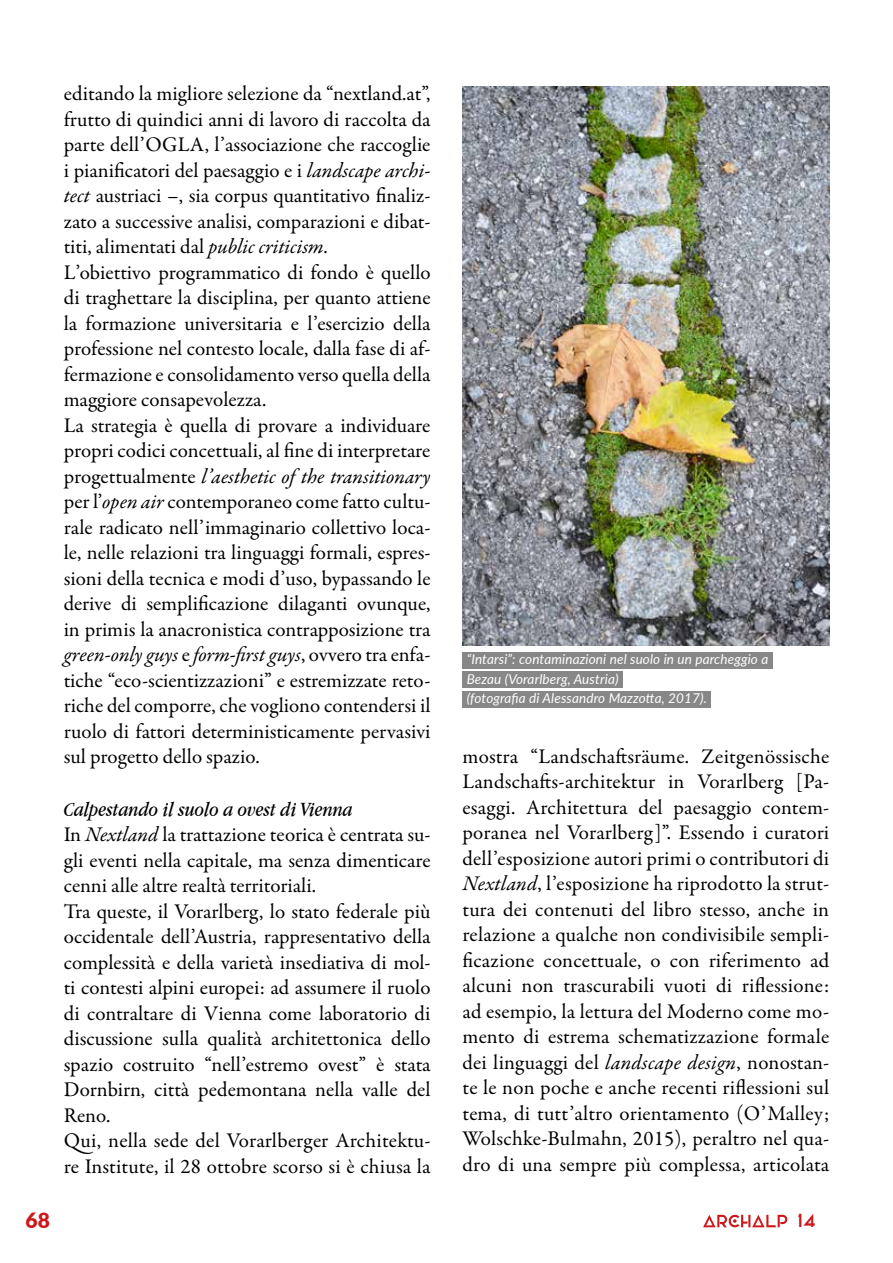
<style>
.page{position:relative;width:893px;height:1263px;background:#fff}
.page>*{position:absolute;margin:0;border:0;box-sizing:border-box;transform-origin:0 0}
.t1{font:21px/25.5px "Garamond Premr Pro";color:#000}
.t2{font:italic 21px "Apple Garamond";color:#000}
.t3{font:900 21px "Lato";color:#cd171a}
.t4{font:18px "Elianto";color:#cd171a}
.t5{font:italic 13.5px/19.5px "Lato";letter-spacing:.01em;color:#fff}
.s1{font-style:italic}
</style>
<div class="page">
<img style="left:462px;top:87px;width:367px;height:559px">
<svg style="left:703px;top:1215px;width:84px;height:12px"></svg>
<div style="left:462px;top:652px;width:310px;height:16px;background:#878787"></div>
<div style="left:462px;top:672px;width:161px;height:16px;background:#878787"></div>
<div style="left:462px;top:691px;width:249px;height:16px;background:#878787"></div>
<p class="t1" style="left:64px;top:81px;width:368px">editando la migliore selezione da “nextland.at”, frutto di quindici anni di lavoro di raccolta da parte dell’OGLA, l’associazione che raccoglie i pianificatori del paesaggio e i <span class="s1">landscape archi&shy;tect</span> austriaci –, sia corpus quantitativo finaliz&shy;zato a successive analisi, comparazioni e dibat&shy;titi, alimentati dal <span class="s1">public criticism</span>.<br>L’obiettivo programmatico di fondo è quello di traghettare la disciplina, per quanto attiene la formazione universitaria e l’esercizio della professione nel contesto locale, dalla fase di af&shy;fermazione e consolidamento verso quella della maggiore consapevolezza.<br>La strategia è quella di provare a individuare propri codici concettuali, al fine di interpretare progettualmente <span class="s1">l’aesthetic of the transitionary </span>per l’<span class="s1">open air</span> contemporaneo come fatto cultu&shy;rale radicato nell’immaginario collettivo loca&shy;le, nelle relazioni tra linguaggi formali, espres&shy;sioni della tecnica e modi d’uso, bypassando le derive di semplificazione dilaganti ovunque, in primis la anacronistica contrapposizione tra <span class="s1">green-only guys</span> e <span class="s1">form-first guys</span>, ovvero tra enfa&shy;tiche “eco-scientizzazioni” e estremizzate reto&shy;riche del comporre, che vogliono contendersi il ruolo di fattori deterministicamente pervasivi sul progetto dello spazio.</p>
<p class="t2" style="left:64px;top:797px;width:291px">Calpestando il suolo a ovest di Vienna</p>
<p class="t1" style="left:64px;top:822px;width:368px">In <span class="s1">Nextland</span> la trattazione teorica è centrata su&shy;gli eventi nella capitale, ma senza dimenticare cenni alle altre realtà territoriali.<br>Tra queste, il Vorarlberg, lo stato federale più occidentale dell’Austria, rappresentativo della complessità e della varietà insediativa di mol&shy;ti contesti alpini europei: ad assumere il ruolo di contraltare di Vienna come laboratorio di discussione sulla qualità architettonica dello spazio costruito “nell’estremo ovest” è stata Dornbirn, città pedemontana nella valle del Reno.<br>Qui, nella sede del Vorarlberger Architektu&shy;re Institute, il 28 ottobre scorso si è chiusa la</p>
<p class="t5" style="left:467px;top:649px;width:303px">“Intarsi”: contaminazioni nel suolo in un parcheggio a<br>Bezau (Vorarlberg, Austria)<br>(fotografia di Alessandro Mazzotta, 2017).</p>
<p class="t1" style="left:462px;top:744px;width:368px;text-align:justify">mostra “Landschaftsräume. Zeitgenössische Landschafts-architektur in Vorarlberg [Pa&shy;esaggi. Architettura del paesaggio contem&shy;poranea nel Vorarlberg]”. Essendo i curatori dell’esposizione autori primi o contributori di <span class="s1">Nextland</span>, l’esposizione ha riprodotto la strut&shy;tura dei contenuti del libro stesso, anche in relazione a qualche non condivisibile sempli&shy;ficazione concettuale, o con riferimento ad alcuni non trascurabili vuoti di riflessione: ad esempio, la lettura del Moderno come mo&shy;mento di estrema schematizzazione formale dei linguaggi del <span class="s1">landscape design</span>, nonostan&shy;te le non poche e anche recenti riflessioni sul tema, di tutt’altro orientamento (O’Malley; Wolschke-Bulmahn, 2015), peraltro nel qua&shy;dro di una sempre più complessa, articolata</p>
<p class="t3" style="left:26px;top:1204px;width:26px">68</p>
<p class="t4" style="left:798px;top:1210px;width:20px">14</p>
</div>
